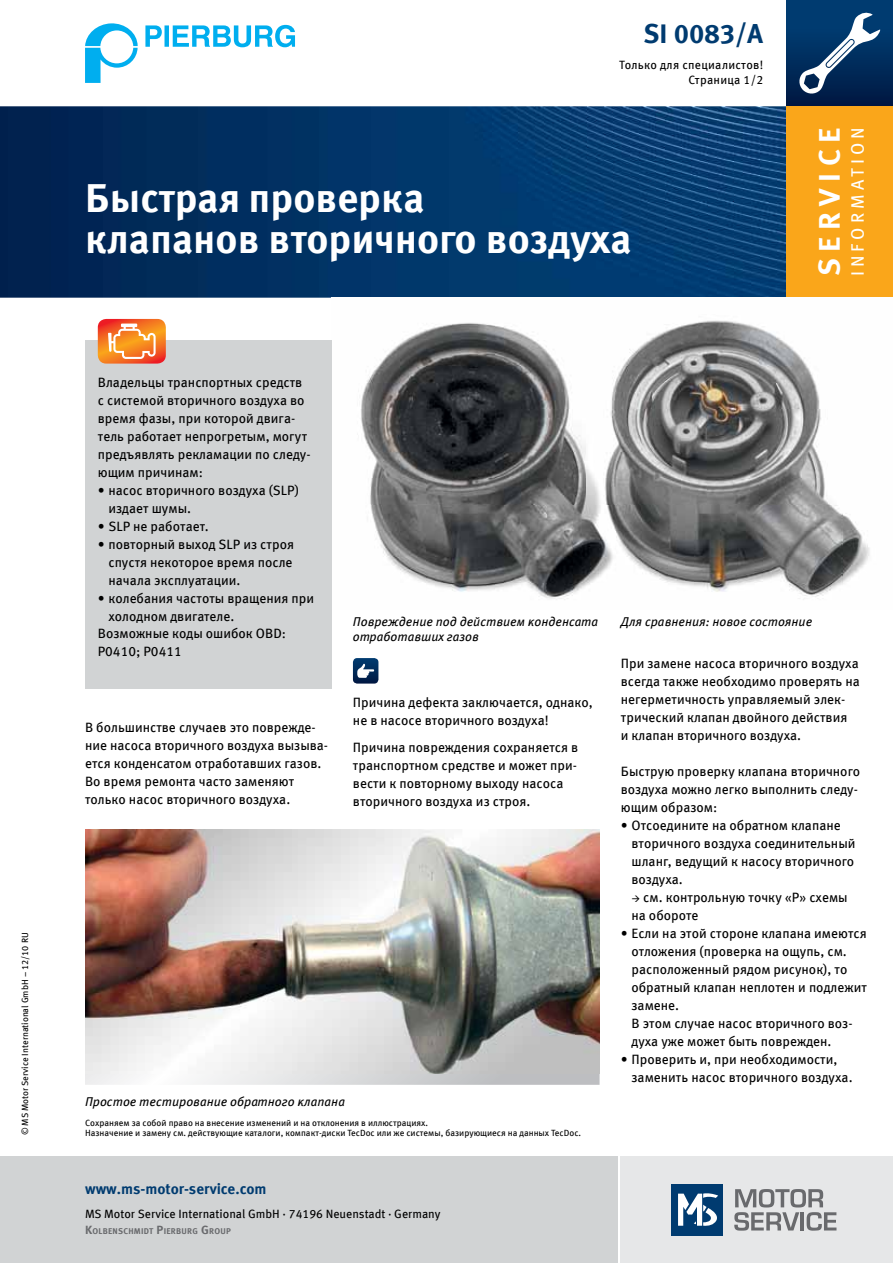
<style>
.page{position:relative;width:893px;height:1263px;background:#fff}
.page>*{position:absolute;margin:0;border:0;box-sizing:border-box;transform-origin:0 0}
.t1{font:700 40.5px/41.1px "Meta OFC";color:#fff}
.t2{font:700 30px "Meta OFC";letter-spacing:.225em;color:#fff}
.t3{font:700 27px "Meta OFC";color:#003b70}
.t4{font:18px "Meta OFC";letter-spacing:.225em;color:#fff}
.t5{font:700 15px "Meta OFC";color:#003b70}
.t6{font:13.5px/18px "Meta OFC";color:#000}
.t7{font:italic 12.75px "Meta OFC";color:#000}
.t8{font:12px "Meta OFC";color:#000}
.t9{font:12px/15px "Meta OFC";letter-spacing:.02em;color:#000;text-align:right}
.t10{font:9px/10.5px "Meta OFC";color:#000}
.t11{font:700 8.4px "Meta OFC";letter-spacing:.03em;color:#696a6d}
.s1{font-size:12px}
</style>
<div class="page">
<img style="left:0;top:106px;width:787px;height:192px">
<div style="left:621px;top:1157px;width:272px;height:106px;background:#e6e7e8"></div>
<div style="left:0;top:1157px;width:617px;height:106px;background:#d1d3d4"></div>
<div style="left:672px;top:1184px;width:51px;height:51px;background:#003b70"></div>
<svg style="left:678px;top:1193px;width:40px;height:33px"></svg>
<svg style="left:734px;top:1189px;width:102px;height:42px"></svg>
<svg style="left:85px;top:23px;width:53px;height:60px"></svg>
<svg style="left:145px;top:25px;width:150px;height:22px"></svg>
<div style="left:787px;top:0;width:106px;height:106px;background:linear-gradient(to bottom,#00437a,#001b45)"></div>
<svg style="left:798px;top:12px;width:82px;height:83px"></svg>
<div style="left:787px;top:106px;width:106px;height:192px;background:#faa61a"></div>
<img style="left:361px;top:320px;width:509px;height:280px">
<svg style="left:85px;top:1074px;width:515px;height:11px"></svg>
<img style="left:85px;top:830px;width:515px;height:244px">
<div style="left:85px;top:340px;width:247px;height:349px;background:#d1d3d4"></div>
<svg style="left:98px;top:319px;width:68px;height:45px;background:#f48843"></svg>
<svg style="left:353px;top:658px;width:25px;height:26px"></svg>
<p class="t10" style="left:20px;top:1135px;width:204px;rotate:-90deg">© MS Motor Service International GmbH – 12/10 RU</p>
<h3 class="t3" style="left:644px;top:16px;width:121px">SI 0083/A</h3>
<p class="t9" style="left:619px;top:57px;width:146px">Только для специалистов!<br>Страница 1/2</p>
<h1 class="t1" style="left:85px;top:178px;width:548px">Быстрая проверка<br>клапанов вторичного воздуха</h1>
<h2 class="t2" style="left:810px;top:276px;width:150px;rotate:-90deg">SERVICE</h2>
<h3 class="t4" style="left:846px;top:276px;width:150px;rotate:-90deg">INFORMATION</h3>
<p class="t6" style="left:98px;top:373px;width:214px">Владельцы транспортных средств с системой вторичного воздуха во время фазы, при которой двига&shy;тель работает непрогретым, могут предъявлять рекламации по следу&shy;ющим причинам:</p>
<p class="t6" style="left:108px;top:481px;width:192px;text-indent:-11px">• насос вторичного воздуха (SLP) издает шумы.</p>
<p class="t6" style="left:98px;top:517px;width:113px">• SLP не работает.</p>
<p class="t6" style="left:108px;top:535px;width:187px;text-align:justify;text-indent:-11px">• повторный выход SLP из строя спустя некоторое время после начала эксплуатации.</p>
<p class="t6" style="left:98px;top:589px;width:218px">• колебания частоты вращения при</p>
<p class="t6" style="left:108px;top:607px;width:128px">холодном двигателе.</p>
<p class="t6" style="left:98px;top:625px;width:190px">Возможные коды ошибок OBD:</p>
<p class="t6" style="left:98px;top:643px;width:85px">P0410; P0411</p>
<p class="t6" style="left:85px;top:718px;width:245px">В большинстве случаев это поврежде&shy;ние насоса вторичного воздуха вызыва&shy;ется конденсатом отработавших газов.<br>Во время ремонта часто заменяют только насос вторичного воздуха.</p>
<p class="t7" style="left:85px;top:1094px;width:262px">Простое тестирование обратного клапана</p>
<p class="t7" style="left:353px;top:614px;width:247px">Повреждение под действием конденсата</p>
<p class="t7" style="left:621px;top:614px;width:193px">Для сравнения: новое состояние</p>
<p class="t7" style="left:353px;top:629px;width:128px">отработавших газов</p>
<p class="t6" style="left:353px;top:693px;width:241px">Причина дефекта заключается, однако, не в насосе вторичного воздуха!</p>
<p class="t6" style="left:353px;top:739px;width:227px">Причина повреждения сохраняется в транспортном средстве и может при&shy;вести к повторному выходу насоса вторичного воздуха из строя.</p>
<p class="t6" style="left:621px;top:655px;width:241px">При замене насоса вторичного воздуха всегда также необходимо проверять на негерметичность управляемый элек&shy;трический клапан двойного действия<br>и клапан вторичного воздуха.</p>
<p class="t6" style="left:621px;top:763px;width:241px">Быструю проверку клапана вторичного воздуха можно легко выполнить следу&shy;ющим образом:</p>
<p class="t6" style="left:631px;top:817px;width:226px;text-indent:-11px">• Отсоедините на обратном клапане вторичного воздуха соединительный шланг, ведущий к насосу вторичного воздуха.</p>
<p class="t6" style="left:631px;top:889px;width:218px">→ см. контрольную точку «P» схемы на обороте</p>
<p class="t6" style="left:631px;top:925px;width:237px;text-indent:-11px">• Если на этой стороне клапана имеются отложения (проверка на ощупь, см. расположенный рядом рисунок), то обратный клапан неплотен и подлежит замене.<br>В этом случае насос вторичного воз&shy;духа уже может быть поврежден.</p>
<p class="t6" style="left:631px;top:1051px;width:223px;text-indent:-11px">• Проверить и, при необходимости, заменить насос вторичного воздуха.</p>
<p class="t10" style="left:85px;top:1117px;width:497px">Сохраняем за собой право на внесение изменений и на отклонения в иллюстрациях.<br>Назначение и замену см. действующие каталоги, компакт-диски TecDoc или же системы, базирующиеся на данных TecDoc.</p>
<p class="t5" style="left:85px;top:1179px;width:183px">www.ms-motor-service.com</p>
<p class="t8" style="left:85px;top:1206px;width:357px">MS Motor Service International GmbH · 74196 Neuenstadt · Germany</p>
<p class="t11" style="left:85px;top:1226px;width:147px"><span class="s1">K</span>OLBENSCHMIDT <span class="s1">P</span>IERBURG <span class="s1">G</span>ROUP</p>
</div>
